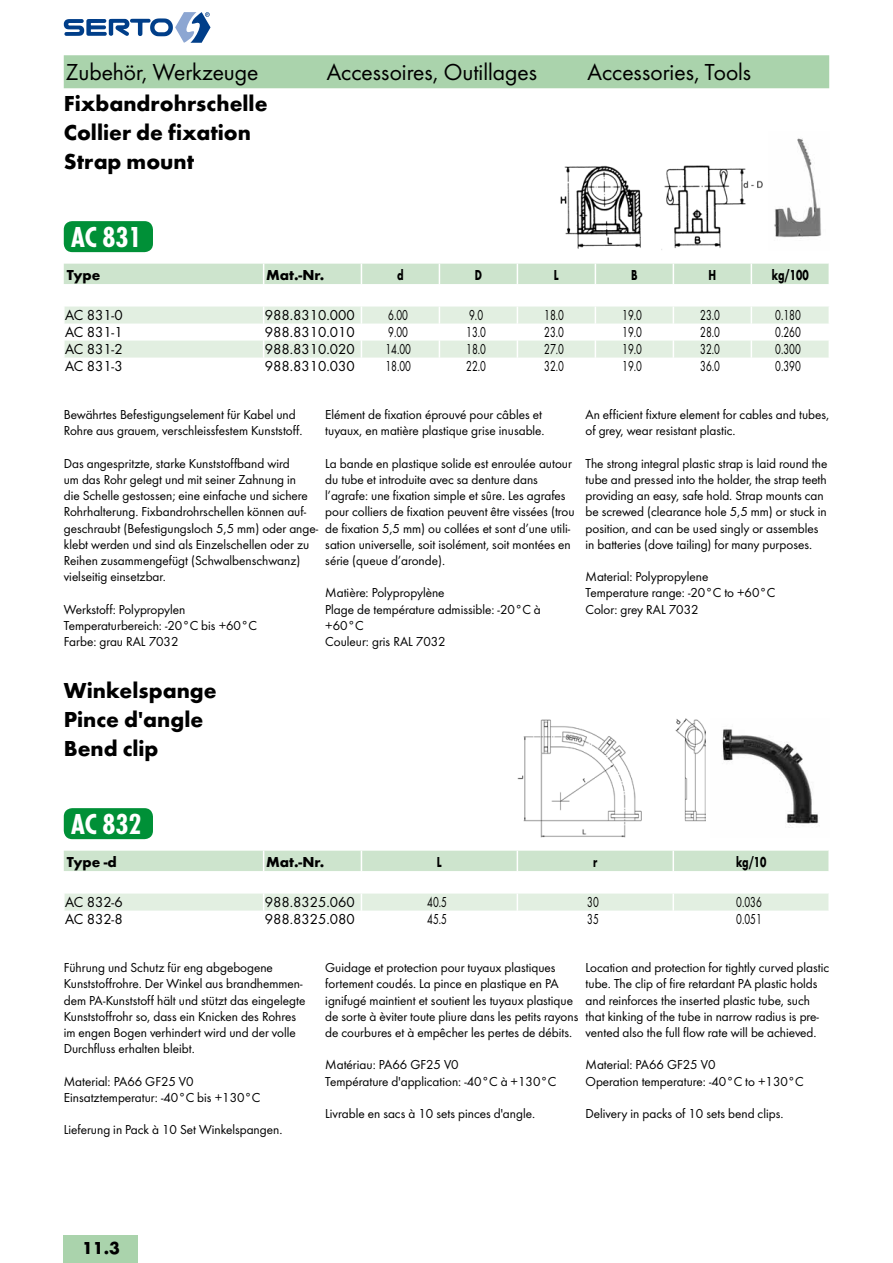
<style>
.page{position:relative;width:893px;height:1263px;background:#fff}
.page>*{position:absolute;margin:0;border:0;box-sizing:border-box;transform-origin:0 0}
.t1{font:700 30px "Futura Con";color:#fff}
.t2{font:24px "Futura Boo";color:#000}
.t3{font:700 22.5px/28.8px "Futura";color:#000}
.t4{font:700 18px "Futura";color:#000}
.t5{font:15px "Futura Boo";color:#000;scale:.7 1}
.t6{font:15px "Futura Boo";color:#000}
.t7{font:700 15px "Futura";color:#000}
.t8{font:700 15px "Futura";color:#000;scale:.7 1}
.t9{font:13.5px/16.2px "Futura Boo";color:#000}
</style>
<div class="page">
<svg style="left:64px;top:12px;width:147px;height:31px"></svg>
<svg style="left:63px;top:55px;width:767px;height:303px"></svg>
<img style="left:557px;top:162px;width:207px;height:89px">
<img style="left:769px;top:132px;width:60px;height:119px">
<div style="left:64px;top:221px;width:89px;height:31px;background:#009037;border-radius:9px"></div>
<svg style="left:63px;top:718px;width:766px;height:193px"></svg>
<hr style="left:672px;top:851px;width:2px;height:20px;background:#fff">
<hr style="left:828px;top:851px;width:2px;height:20px;background:#fff">
<img style="left:517px;top:719px;width:189px;height:119px">
<img style="left:710px;top:719px;width:119px;height:119px">
<div style="left:64px;top:808px;width:89px;height:31px;background:#009037;border-radius:9px"></div>
<div style="left:64px;top:1235px;width:74px;height:28px;background:#aad3ac"></div>
<h2 class="t2" style="left:66px;top:57px;width:194px">Zubehör, Werkzeuge</h2>
<h2 class="t2" style="left:327px;top:57px;width:212px">Accessoires, Outillages</h2>
<h2 class="t2" style="left:587px;top:57px;width:165px">Accessories, Tools</h2>
<h3 class="t3" style="left:64px;top:89px;width:205px">Fixbandrohrschelle<br>Collier de fixation<br>Strap mount</h3>
<h1 class="t1" style="left:71px;top:220px;width:72px">AC 831</h1>
<p class="t7" style="left:67px;top:265px;width:35px">Type</p>
<p class="t7" style="left:266px;top:265px;width:60px">Mat.-Nr.</p>
<p class="t8" style="left:397px;top:265px;width:11px">d</p>
<p class="t8" style="left:475px;top:265px;width:12px">D</p>
<p class="t8" style="left:554px;top:265px;width:9px">L</p>
<p class="t8" style="left:631px;top:265px;width:11px">B</p>
<p class="t8" style="left:708px;top:265px;width:13px">H</p>
<p class="t8" style="left:772px;top:265px;width:54px">kg/100</p>
<p class="t6" style="left:65px;top:306px;width:59px">AC 831-0</p>
<p class="t6" style="left:265px;top:306px;width:91px">988.8310.000</p>
<p class="t5" style="left:388px;top:306px;width:30px">6.00</p>
<p class="t5" style="left:469px;top:306px;width:21px">9.0</p>
<p class="t5" style="left:544px;top:306px;width:30px">18.0</p>
<p class="t5" style="left:622px;top:306px;width:30px">19.0</p>
<p class="t5" style="left:700px;top:306px;width:30px">23.0</p>
<p class="t5" style="left:775px;top:306px;width:38px">0.180</p>
<p class="t6" style="left:65px;top:323px;width:59px">AC 831-1</p>
<p class="t6" style="left:265px;top:323px;width:91px">988.8310.010</p>
<p class="t5" style="left:388px;top:323px;width:30px">9.00</p>
<p class="t5" style="left:466px;top:323px;width:30px">13.0</p>
<p class="t5" style="left:544px;top:323px;width:30px">23.0</p>
<p class="t5" style="left:622px;top:323px;width:30px">19.0</p>
<p class="t5" style="left:700px;top:323px;width:30px">28.0</p>
<p class="t5" style="left:775px;top:323px;width:38px">0.260</p>
<p class="t6" style="left:65px;top:340px;width:59px">AC 831-2</p>
<p class="t6" style="left:265px;top:340px;width:91px">988.8310.020</p>
<p class="t5" style="left:385px;top:340px;width:38px">14.00</p>
<p class="t5" style="left:466px;top:340px;width:30px">18.0</p>
<p class="t5" style="left:544px;top:340px;width:30px">27.0</p>
<p class="t5" style="left:622px;top:340px;width:30px">19.0</p>
<p class="t5" style="left:700px;top:340px;width:30px">32.0</p>
<p class="t5" style="left:775px;top:340px;width:38px">0.300</p>
<p class="t6" style="left:65px;top:357px;width:59px">AC 831-3</p>
<p class="t6" style="left:265px;top:357px;width:91px">988.8310.030</p>
<p class="t5" style="left:385px;top:357px;width:38px">18.00</p>
<p class="t5" style="left:466px;top:357px;width:30px">22.0</p>
<p class="t5" style="left:544px;top:357px;width:30px">32.0</p>
<p class="t5" style="left:622px;top:357px;width:30px">19.0</p>
<p class="t5" style="left:700px;top:357px;width:30px">36.0</p>
<p class="t5" style="left:775px;top:357px;width:38px">0.390</p>
<p class="t9" style="left:64px;top:406px;width:240px">Bewährtes Befestigungselement für Kabel und<br>Rohre aus grauem, verschleissfestem Kunststoff.</p>
<p class="t9" style="left:64px;top:455px;width:256px">Das angespritzte, starke Kunststoffband wird<br>um das Rohr gelegt und mit seiner Zahnung in<br>die Schelle gestossen; eine einfache und sichere Rohrhalterung. Fixbandrohrschellen können auf&shy;geschraubt (Befestigungsloch 5,5 mm) oder ange&shy;klebt werden und sind als Einzelschellen oder zu Reihen zusammengefügt (Schwalbenschwanz) vielseitig einsetzbar.</p>
<p class="t9" style="left:64px;top:601px;width:195px">Werkstoff: Polypropylen<br>Temperaturbereich: -20°C bis +60°C<br>Farbe: grau RAL 7032</p>
<p class="t9" style="left:325px;top:406px;width:221px">Elément de fixation éprouvé pour câbles et tuyaux, en matière plastique grise inusable.</p>
<p class="t9" style="left:325px;top:455px;width:251px">La bande en plastique solide est enroulée autour du tube et introduite avec sa denture dans l’agrafe: une fixation simple et sûre. Les agrafes pour colliers de fixation peuvent être vissées (trou de fixation 5,5 mm) ou collées et sont d’une utili&shy;sation universelle, soit isolément, soit montées en série (queue d’aronde).</p>
<p class="t9" style="left:325px;top:585px;width:217px">Matière: Polypropylène<br>Plage de température admissible: -20°C à +60°C<br>Couleur: gris RAL 7032</p>
<p class="t9" style="left:586px;top:406px;width:245px">An efficient fixture element for cables and tubes, of grey, wear resistant plastic.</p>
<p class="t9" style="left:586px;top:455px;width:243px">The strong integral plastic strap is laid round the tube and pressed into the holder, the strap teeth providing an easy, safe hold. Strap mounts can be screwed (clearance hole 5,5 mm) or stuck in position, and can be used singly or assembles in batteries (dove tailing) for many purposes.</p>
<p class="t9" style="left:586px;top:568px;width:191px">Material: Polypropylene<br>Temperature range: -20°C to +60°C<br>Color: grey RAL 7032</p>
<h3 class="t3" style="left:64px;top:676px;width:155px">Winkelspange<br>Pince d'angle<br>Bend clip</h3>
<h1 class="t1" style="left:71px;top:807px;width:72px">AC 832</h1>
<p class="t7" style="left:67px;top:852px;width:51px">Type -d</p>
<p class="t7" style="left:266px;top:852px;width:60px">Mat.-Nr.</p>
<p class="t8" style="left:437px;top:852px;width:9px">L</p>
<p class="t8" style="left:593px;top:852px;width:8px">r</p>
<p class="t8" style="left:736px;top:852px;width:45px">kg/10</p>
<p class="t6" style="left:65px;top:893px;width:59px">AC 832-6</p>
<p class="t6" style="left:265px;top:893px;width:91px">988.8325.060</p>
<p class="t5" style="left:427px;top:893px;width:30px">40.5</p>
<p class="t5" style="left:587px;top:893px;width:18px">30</p>
<p class="t5" style="left:736px;top:893px;width:38px">0.036</p>
<p class="t6" style="left:65px;top:910px;width:59px">AC 832-8</p>
<p class="t6" style="left:265px;top:910px;width:91px">988.8325.080</p>
<p class="t5" style="left:427px;top:910px;width:30px">45.5</p>
<p class="t5" style="left:587px;top:910px;width:18px">35</p>
<p class="t5" style="left:736px;top:910px;width:38px">0.051</p>
<p class="t9" style="left:64px;top:959px;width:243px">Führung und Schutz für eng abgebogene Kunststoffrohre. Der Winkel aus brandhemmen&shy;dem PA-Kunststoff hält und stützt das eingelegte Kunststoffrohr so, dass ein Knicken des Rohres im engen Bogen verhindert wird und der volle Durchfluss erhalten bleibt.</p>
<p class="t9" style="left:64px;top:1073px;width:198px">Material: PA66 GF25 V0<br>Einsatztemperatur: -40°C bis +130°C</p>
<p class="t9" style="left:64px;top:1121px;width:220px">Lieferung in Pack à 10 Set Winkelspangen.</p>
<p class="t9" style="left:586px;top:959px;width:245px">Location and protection for tightly curved plastic tube. The clip of fire retardant PA plastic holds and reinforces the inserted plastic tube, such that kinking of the tube in narrow radius is pre&shy;vented also the full flow rate will be achieved.</p>
<p class="t9" style="left:586px;top:1057px;width:220px">Material: PA66 GF25 V0<br>Operation temperature: -40°C to +130°C</p>
<p class="t9" style="left:586px;top:1105px;width:199px">Delivery in packs of 10 sets bend clips.</p>
<p class="t9" style="left:325px;top:959px;width:255px">Guidage et protection pour tuyaux plastiques fortement coudés. La pince en plastique en PA ignifugé maintient et soutient les tuyaux plastique de sorte à èviter toute pliure dans les petits rayons de courbures et à empêcher les pertes de débits.</p>
<p class="t9" style="left:325px;top:1057px;width:233px">Matériau: PA66 GF25 V0<br>Température d'application: -40°C à +130°C</p>
<p class="t9" style="left:325px;top:1105px;width:211px">Livrable en sacs à 10 sets pinces d'angle.</p>
<h3 class="t4" style="left:82px;top:1237px;width:39px">11.3</h3>
</div>
